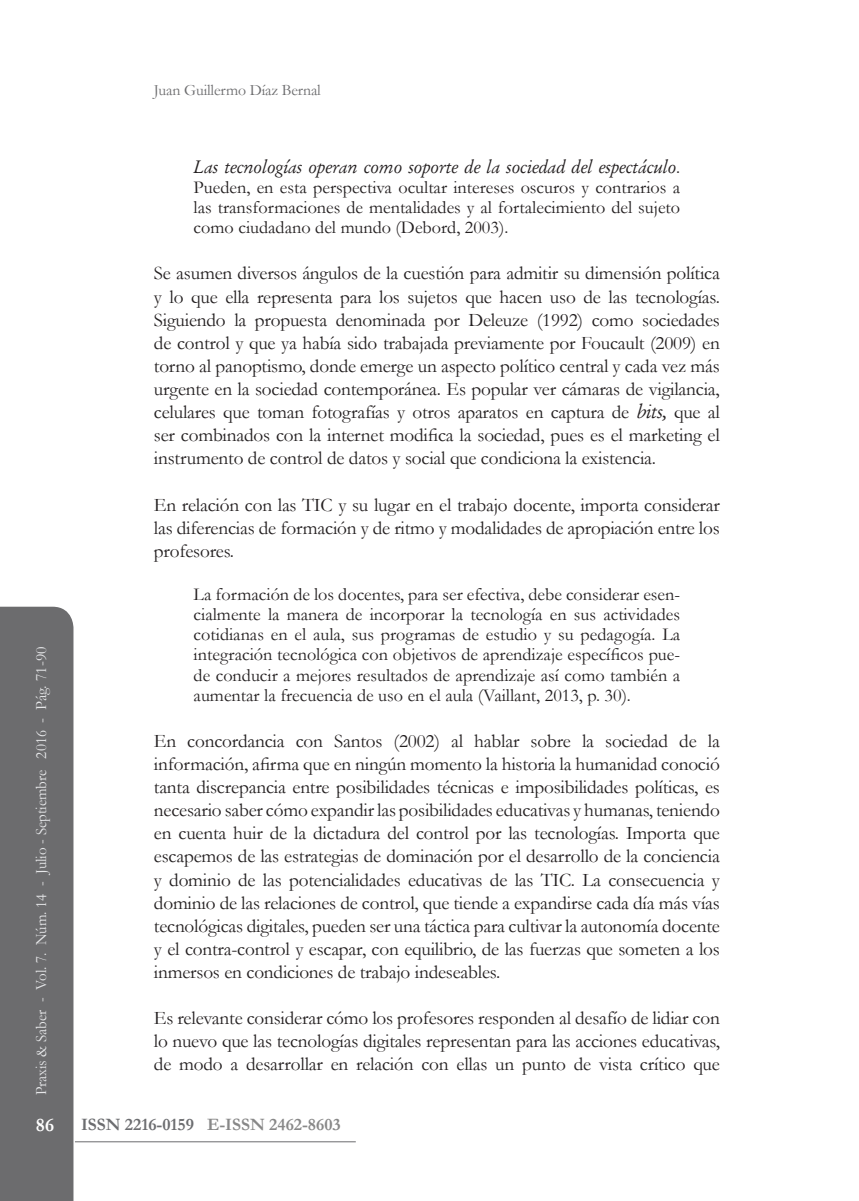
<style>
.page{position:relative;width:859px;height:1201px;background:#fff}
.page>*{position:absolute;margin:0;border:0;box-sizing:border-box;transform-origin:0 0}
.t1{font:19.25px/23.1px "Garamond";letter-spacing:-.01em;color:#231f20;text-align:justify}
.t2{font:700 19.25px "Garamond";color:#fff}
.t3{font:18.2px/20.1px "Garamond";color:#231f20;text-align:justify}
.t4{font:700 17.5px "Garamond";color:#888}
.t5{font:15.75px "Garamond";color:#e6e7e9;scale:.95 1}
.t6{font:15.75px "Garamond";letter-spacing:-.01em;color:#6c6c6e}
.s1{font-style:italic}
.s2{color:#6c6d70}
</style>
<div class="page">
<div style="left:0;top:606px;width:73px;height:594px;background:#6c6c6e"></div>
<hr style="left:75px;top:1141px;width:280px;height:1px;background:#6c6c6e">
<p class="t5" style="left:30px;top:1095px;width:474px;rotate:-90deg">Praxis &amp; Saber - Vol. 7. Núm. 14 - Julio - Septiembre 2016 - Pág. 71-90</p>
<p class="t6" style="left:154px;top:80px;width:168px">Juan Guillermo Díaz Bernal</p>
<p class="t3" style="left:193px;top:156px;width:488px"><span class="s1">Las tecnologías operan como soporte de la sociedad del espectáculo</span>.<br>Pueden, en esta perspectiva ocultar intereses oscuros y contrarios a las transformaciones de mentalidades y al fortalecimiento del sujeto como ciudadano del mundo (Debord, 2003).</p>
<p class="t1" style="left:154px;top:261px;width:567px">Se asumen diversos ángulos de la cuestión para admitir su dimensión política y lo que ella representa para los sujetos que hacen uso de las tecnologías.<br>Siguiendo la propuesta denominada por Deleuze (1992) como sociedades de control y que ya había sido trabajada previamente por Foucault (2009) en torno al panoptismo, donde emerge un aspecto político central y cada vez más urgente en la sociedad contemporánea. Es popular ver cámaras de vigilancia, celulares que toman fotografías y otros aparatos en captura de <span class="s1">bits,</span> que al ser combinados con la internet modifica la sociedad, pues es el marketing el instrumento de control de datos y social que condiciona la existencia.</p>
<p class="t1" style="left:154px;top:492px;width:567px">En relación con las TIC y su lugar en el trabajo docente, importa considerar las diferencias de formación y de ritmo y modalidades de apropiación entre los profesores.</p>
<p class="t3" style="left:193px;top:583px;width:488px">La formación de los docentes, para ser efectiva, debe considerar esen&shy;cialmente la manera de incorporar la tecnología en sus actividades cotidianas en el aula, sus programas de estudio y su pedagogía. La integración tecnológica con objetivos de aprendizaje específicos pue&shy;de conducir a mejores resultados de aprendizaje así como también a aumentar la frecuencia de uso en el aula (Vaillant, 2013, p. 30).</p>
<p class="t1" style="left:154px;top:728px;width:567px">En concordancia con Santos (2002) al hablar sobre la sociedad de la información, afirma que en ningún momento la historia la humanidad conoció tanta discrepancia entre posibilidades técnicas e imposibilidades políticas, es necesario saber cómo expandir las posibilidades educativas y humanas, teniendo en cuenta huir de la dictadura del control por las tecnologías. Importa que escapemos de las estrategias de dominación por el desarrollo de la conciencia y dominio de las potencialidades educativas de las TIC. La consecuencia y dominio de las relaciones de control, que tiende a expandirse cada día más vías tecnológicas digitales, pueden ser una táctica para cultivar la autonomía docente y el contra-control y escapar, con equilibrio, de las fuerzas que someten a los inmersos en condiciones de trabajo indeseables.</p>
<p class="t1" style="left:154px;top:1006px;width:567px">Es relevante considerar cómo los profesores responden al desafío de lidiar con lo nuevo que las tecnologías digitales representan para las acciones educativas, de modo a desarrollar en relación con ellas un punto de vista crítico que</p>
<p class="t2" style="left:36px;top:1112px;width:20px">86</p>
<p class="t4" style="left:81px;top:1112px;width:261px"><span class="s2">ISSN 2216-0159</span> E-ISSN 2462-8603</p>
</div>
